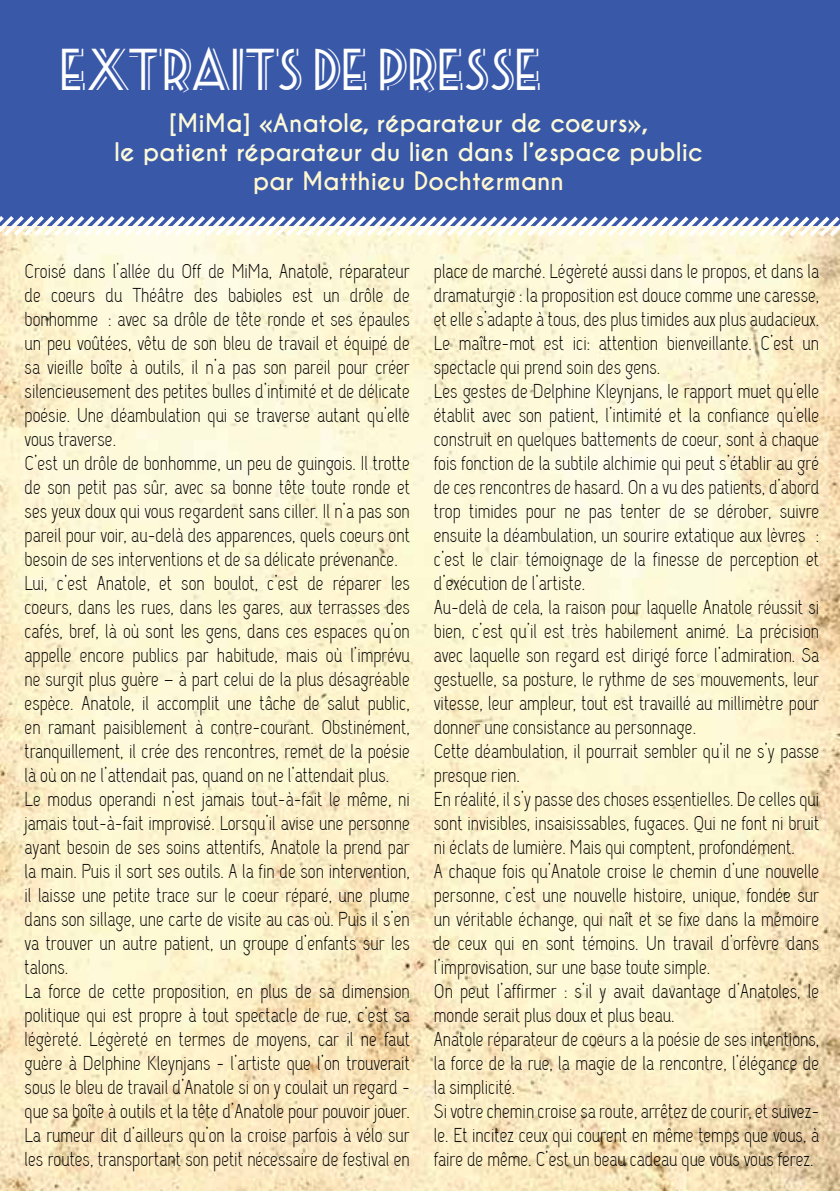
<style>
.page{position:relative;width:840px;height:1191px;background:#fff}
.page>*{position:absolute;margin:0;border:0;box-sizing:border-box;transform-origin:0 0}
.t1{font:48px "Seaside Resort NF";color:#fff}
.t2{font:700 24px/28.8px "Caviar Dreams";color:#fcfad9;text-align:center}
.t3{font:700 24px "Caviar Dreams";color:#fff7cf}
.t4{font:20px/24px "Capsuula";color:#000}
</style>
<div class="page">
<img style="left:0;top:241px;width:839px;height:950px">
<div style="left:0;top:0;width:839px;height:226px;background:#3958a8"></div>
<svg style="left:0;top:216px;width:839px;height:25px"></svg>
<h1 class="t1" style="left:60px;top:35px;width:482px">EXTRAITS DE PRESSE</h1>
<p class="t2" style="left:114px;top:109px;width:590px">[MiMa] «Anatole, réparateur de coeurs»,<br>le patient réparateur du lien dans l’espace public</p>
<p class="t3" style="left:253px;top:166px;width:312px">par Matthieu Dochtermann</p>
<p class="t4" style="left:25px;top:261px;width:386px">Croisé dans l’allée du Off de MiMa, Anatole, réparateur de coeurs du Théâtre des babioles est un drôle de bonhomme : avec sa drôle de tête ronde et ses épaules un peu voûtées, vêtu de son bleu de travail et équipé de sa vieille boîte à outils, il n’a pas son pareil pour créer silencieusement des petites bulles d’intimité et de délicate poésie. Une déambulation qui se traverse autant qu’elle vous traverse.<br>C’est un drôle de bonhomme, un peu de guingois. Il trotte de son petit pas sûr, avec sa bonne tête toute ronde et ses yeux doux qui vous regardent sans ciller. Il n’a pas son pareil pour voir, au-delà des apparences, quels coeurs ont besoin de ses interventions et de sa délicate prévenance.<br>Lui, c’est Anatole, et son boulot, c’est de réparer les coeurs, dans les rues, dans les gares, aux terrasses des cafés, bref, là où sont les gens, dans ces espaces qu’on appelle encore publics par habitude, mais où l’imprévu ne surgit plus guère – à part celui de la plus désagréable espèce. Anatole, il accomplit une tâche de salut public, en ramant paisiblement à contre-courant. Obstinément, tranquillement, il crée des rencontres, remet de la poésie là où on ne l’attendait pas, quand on ne l’attendait plus.<br>Le modus operandi n’est jamais tout-à-fait le même, ni jamais tout-à-fait improvisé. Lorsqu’il avise une personne ayant besoin de ses soins attentifs, Anatole la prend par la main. Puis il sort ses outils. A la fin de son intervention, il laisse une petite trace sur le coeur réparé, une plume dans son sillage, une carte de visite au cas où. Puis il s’en va trouver un autre patient, un groupe d’enfants sur les talons.<br>La force de cette proposition, en plus de sa dimension politique qui est propre à tout spectacle de rue, c’est sa légèreté. Légèreté en termes de moyens, car il ne faut guère à Delphine Kleynjans - l’artiste que l’on trouverait sous le bleu de travail d’Anatole si on y coulait un regard - que sa boîte à outils et la tête d’Anatole pour pouvoir jouer.<br>La rumeur dit d’ailleurs qu’on la croise parfois à vélo sur les routes, transportant son petit nécessaire de festival en</p>
<p class="t4" style="left:433px;top:261px;width:386px">place de marché. Légèreté aussi dans le propos, et dans la dramaturgie : la proposition est douce comme une caresse, et elle s’adapte à tous, des plus timides aux plus audacieux.<br>Le maître-mot est ici: attention bienveillante. C’est un spectacle qui prend soin des gens.<br>Les gestes de Delphine Kleynjans, le rapport muet qu’elle établit avec son patient, l’intimité et la confiance qu’elle construit en quelques battements de coeur, sont à chaque fois fonction de la subtile alchimie qui peut s’établir au gré de ces rencontres de hasard. On a vu des patients, d’abord trop timides pour ne pas tenter de se dérober, suivre ensuite la déambulation, un sourire extatique aux lèvres : c’est le clair témoignage de la finesse de perception et d’exécution de l’artiste.<br>Au-delà de cela, la raison pour laquelle Anatole réussit si bien, c’est qu’il est très habilement animé. La précision avec laquelle son regard est dirigé force l’admiration. Sa gestuelle, sa posture, le rythme de ses mouvements, leur vitesse, leur ampleur, tout est travaillé au millimètre pour donner une consistance au personnage.<br>Cette déambulation, il pourrait sembler qu’il ne s’y passe presque rien.<br>En réalité, il s’y passe des choses essentielles. De celles qui sont invisibles, insaisissables, fugaces. Qui ne font ni bruit ni éclats de lumière. Mais qui comptent, profondément.<br>A chaque fois qu’Anatole croise le chemin d’une nouvelle personne, c’est une nouvelle histoire, unique, fondée sur un véritable échange, qui naît et se fixe dans la mémoire de ceux qui en sont témoins. Un travail d’orfèvre dans l’improvisation, sur une base toute simple.<br>On peut l’affirmer : s’il y avait davantage d’Anatoles, le monde serait plus doux et plus beau.<br>Anatole réparateur de coeurs a la poésie de ses intentions, la force de la rue, la magie de la rencontre, l’élégance de la simplicité.<br>Si votre chemin croise sa route, arrêtez de courir, et suivez&shy;le. Et incitez ceux qui courent en même temps que vous, à faire de même. C’est un beau cadeau que vous vous ferez.</p>
</div>
